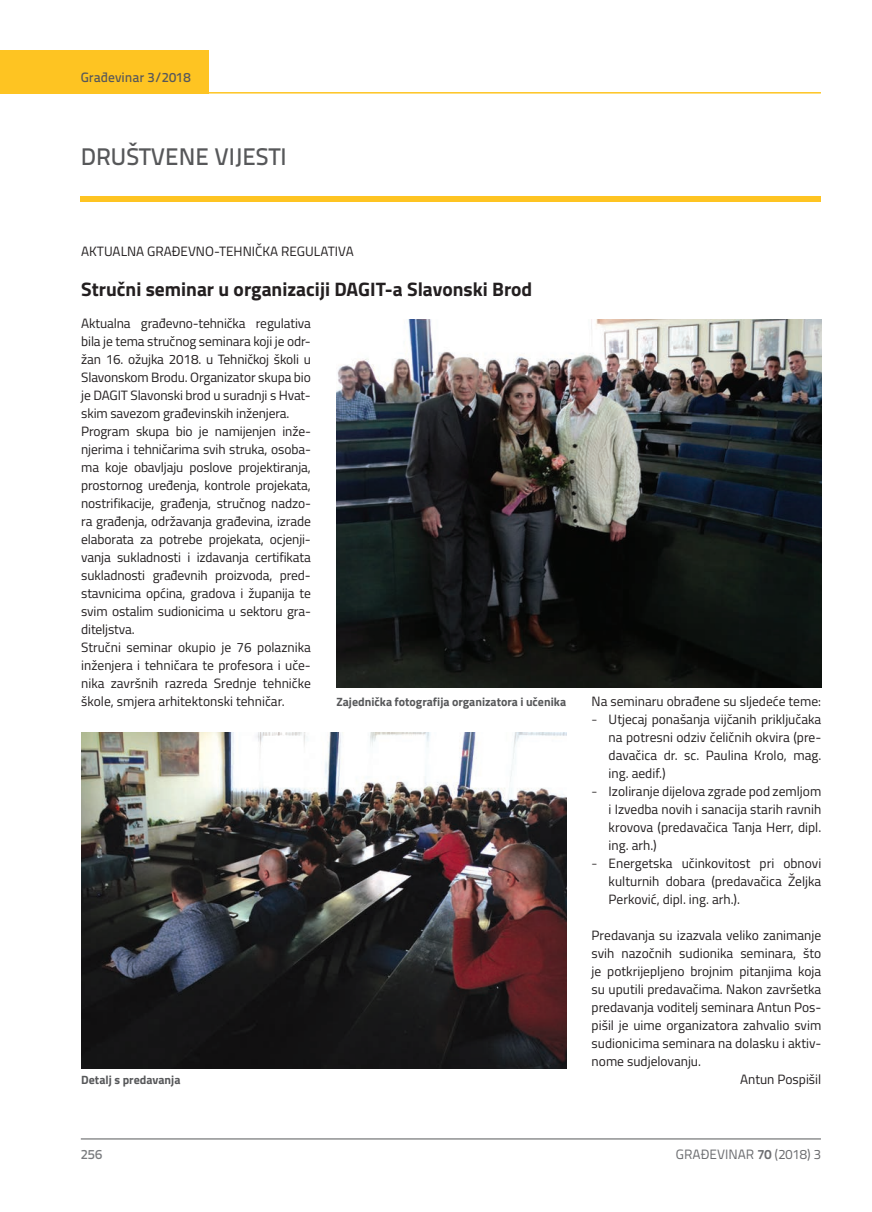
<style>
.page{position:relative;width:872px;height:1212px;background:#fff}
.page>*{position:absolute;margin:0;border:0;box-sizing:border-box;transform-origin:0 0}
.t1{font:500 24px "Titillium Text 22 L";color:#57585a}
.t2{font:700 19.5px "Titillium";color:#231f20}
.t3{font:13.5px/18px "Titillium";letter-spacing:-.01em;color:#231f20;text-align:justify}
.t4{font:13.5px "Titillium Text 22 L";color:#6c6d70}
.t5{font:500 13.5px "Titillium Text 22 L";color:#57585a}
.t6{font:500 13.5px "Titillium Text 22 L";color:#787a7d}
.t7{font:700 12px "Titillium";color:#57585a}
.s1{font-family:"Titillium Text 22 L";font-weight:300}
.s2{font-weight:700}
</style>
<div class="page">
<hr style="left:81px;top:1139px;width:740px;height:1px;background:#57585a">
<hr style="left:208px;top:92px;width:613px;height:2px;background:#fec422">
<div style="left:0;top:50px;width:208px;height:44px;background:#fec422"></div>
<div style="left:81px;top:196px;width:740px;height:6px;background:#fec422"></div>
<img style="left:336px;top:320px;width:485px;height:367px">
<img style="left:81px;top:732px;width:485px;height:336px">
<p class="t5" style="left:81px;top:67px;width:111px">Građevinar 3/2018</p>
<h1 class="t1" style="left:81px;top:138px;width:207px">DRUŠTVENE VIJESTI</h1>
<p class="t3" style="left:81px;top:241px;width:274px">AKTUALNA GRAĐEVNO-TEHNIČKA REGULATIVA</p>
<h2 class="t2" style="left:81px;top:274px;width:452px">Stručni seminar u organizaciji DAGIT-a Slavonski Brod</h2>
<p class="t3" style="left:81px;top:313px;width:231px;text-align:left">Aktualna građevno-tehnička regulativa bila je tema stručnog seminara koji je odr&shy;žan 16. ožujka 2018. u Tehničkoj školi u Slavonskom Brodu. Organizator skupa bio je DAGIT Slavonski brod u suradnji s Hvat&shy;skim savezom građevinskih inženjera.<br>Program skupa bio je namijenjen inže&shy;njerima i tehničarima svih struka, osoba&shy;ma koje obavljaju poslove projektiranja, prostornog uređenja, kontrole projekata, nostrifikacije, građenja, stručnog nadzo&shy;ra građenja, održavanja građevina, izrade elaborata za potrebe projekata, ocjenji&shy;vanja sukladnosti i izdavanja certifikata sukladnosti građevnih proizvoda, pred&shy;stavnicima općina, gradova i županija te svim ostalim sudionicima u sektoru gra&shy;diteljstva.<br>Stručni seminar okupio je 76 polaznika inženjera i tehničara te profesora i uče&shy;nika završnih razreda Srednje tehničke škole, smjera arhitektonski tehničar.</p>
<p class="t7" style="left:81px;top:1071px;width:101px">Detalj s predavanja</p>
<p class="t7" style="left:336px;top:693px;width:231px">Zajednička fotografija organizatora i učenika</p>
<p class="t3" style="left:591px;top:692px;width:231px">Na seminaru obrađene su sljedeće teme:</p>
<p class="t3" style="left:608px;top:710px;width:214px;text-indent:-17px"><span class="s1">-</span> Utjecaj ponašanja vijčanih priključaka na potresni odziv čeličnih okvira (pre&shy;davačica dr. sc. Paulina Krolo, mag. ing. aedif.)</p>
<p class="t3" style="left:608px;top:782px;width:214px;text-indent:-17px"><span class="s1">-</span> Izoliranje dijelova zgrade pod zemljom i Izvedba novih i sanacija starih ravnih krovova (predavačica Tanja Herr, dipl. ing. arh.)</p>
<p class="t3" style="left:608px;top:854px;width:214px;text-indent:-17px"><span class="s1">-</span> Energetska učinkovitost pri obnovi kulturnih dobara (predavačica Željka Perković, dipl. ing. arh.).</p>
<p class="t3" style="left:591px;top:926px;width:231px">Predavanja su izazvala veliko zanimanje</p>
<p class="t3" style="left:591px;top:944px;width:231px">svih nazočnih sudionika seminara, što</p>
<p class="t3" style="left:591px;top:962px;width:231px">je potkrijepljeno brojnim pitanjima koja</p>
<p class="t3" style="left:591px;top:980px;width:231px">su uputili predavačima. Nakon završetka</p>
<p class="t3" style="left:591px;top:998px;width:231px">predavanja voditelj seminara Antun Pos-</p>
<p class="t3" style="left:591px;top:1016px;width:231px">pišil je uime organizatora zahvalio svim</p>
<p class="t3" style="left:591px;top:1034px;width:231px">sudionicima seminara na dolasku i aktiv-</p>
<p class="t3" style="left:591px;top:1052px;width:111px">nome sudjelovanju.</p>
<p class="t3" style="left:740px;top:1070px;width:83px">Antun Pospišil</p>
<p class="t6" style="left:81px;top:1144px;width:23px">256</p>
<p class="t4" style="left:676px;top:1144px;width:146px">GRAĐEVINAR <span class="s2">70</span> (2018) 3</p>
</div>
